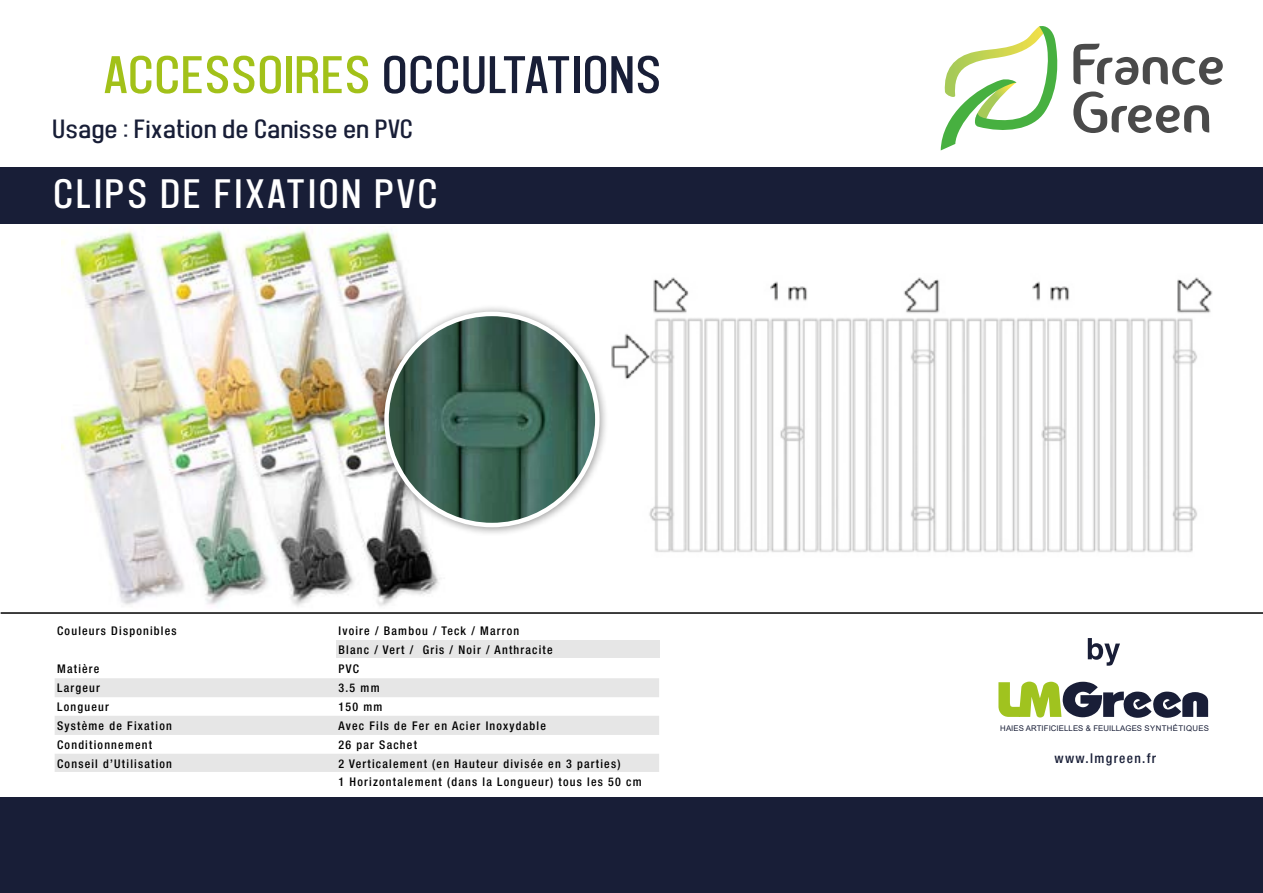
<style>
.page{position:relative;width:1263px;height:893px;background:#fff}
.page>*{position:absolute;margin:0;border:0;box-sizing:border-box;transform-origin:0 0}
.t1{font:54px "Front Page Supplement";letter-spacing:.05em;color:#181e37}
.t2{font:42px "Front Page Supplement";letter-spacing:.1em;color:#fff}
.t3{font:27px "Front Page Supplement";letter-spacing:.05em;color:#181e37}
.t4{font:500 condensed 13.5px "Helvetica Neue";letter-spacing:.1em;color:#181e37}
.t5{font:500 condensed 12px/19.4px "Helvetica Neue";letter-spacing:.1em;color:#000}
.t6{font:7.8px "Arial";letter-spacing:.01em;color:#181e37}
.s1{color:#a2c119}
</style>
<div class="page">
<div style="left:336px;top:641px;width:323px;height:17px;background:#e6e6e6"></div>
<div style="left:55px;top:678px;width:604px;height:19px;background:#e6e6e6"></div>
<div style="left:55px;top:716px;width:604px;height:19px;background:#e6e6e6"></div>
<div style="left:55px;top:754px;width:604px;height:18px;background:#e6e6e6"></div>
<div style="left:0;top:168px;width:1263px;height:56px;background:#181e37"></div>
<div style="left:1px;top:798px;width:1262px;height:95px;background:#181e37"></div>
<hr style="left:1px;top:612px;width:1262px;height:2px;background:#000">
<img style="left:61px;top:226px;width:379px;height:380px">
<img style="left:611px;top:277px;width:602px;height:275px">
<div style="left:377px;top:305px;width:231px;height:231px;background:#000;opacity:.4"></div>
<img style="left:387px;top:314px;width:210px;height:211px;border-radius:105px">
<svg style="left:941px;top:26px;width:117px;height:124px"></svg>
<svg style="left:1073px;top:44px;width:150px;height:41px"></svg>
<svg style="left:1073px;top:92px;width:136px;height:41px"></svg>
<svg style="left:998px;top:682px;width:210px;height:36px"></svg>
<svg style="left:1088px;top:638px;width:32px;height:28px"></svg>
<h1 class="t1" style="left:107px;top:43px;width:556px"><span class="s1">ACCESSOIRES</span> OCCULTATIONS</h1>
<h3 class="t3" style="left:54px;top:113px;width:361px">Usage : Fixation de Canisse en PVC</h3>
<h2 class="t2" style="left:55px;top:169px;width:384px">CLIPS DE FIXATION PVC</h2>
<p class="t5" style="left:57px;top:621px;width:121px">Couleurs Disponibles</p>
<p class="t5" style="left:338px;top:621px;width:216px">Ivoire / Bambou / Teck / Marron<br>Blanc / Vert / Gris / Noir / Anthracite</p>
<p class="t5" style="left:57px;top:659px;width:44px">Matière</p>
<p class="t5" style="left:338px;top:659px;width:22px">PVC</p>
<p class="t5" style="left:57px;top:678px;width:44px">Largeur</p>
<p class="t5" style="left:338px;top:678px;width:43px">3.5 mm</p>
<p class="t5" style="left:57px;top:697px;width:53px">Longueur</p>
<p class="t5" style="left:338px;top:697px;width:45px">150 mm</p>
<p class="t5" style="left:57px;top:716px;width:116px">Système de Fixation</p>
<p class="t5" style="left:338px;top:716px;width:209px">Avec Fils de Fer en Acier Inoxydable</p>
<p class="t5" style="left:57px;top:735px;width:96px">Conditionnement</p>
<p class="t5" style="left:338px;top:735px;width:80px">26 par Sachet</p>
<p class="t5" style="left:57px;top:753px;width:116px">Conseil d’Utilisation</p>
<p class="t5" style="left:338px;top:754px;width:305px;line-height:18.6px">2 Verticalement (en Hauteur divisée en 3 parties)<br>1 Horizontalement (dans la Longueur) tous les 50 cm</p>
<p class="t6" style="left:1000px;top:723px;width:210px">HAIES ARTIFICIELLES &amp; FEUILLAGES SYNTHÉTIQUES</p>
<p class="t4" style="left:1054px;top:750px;width:103px">www.lmgreen.fr</p>
</div>
